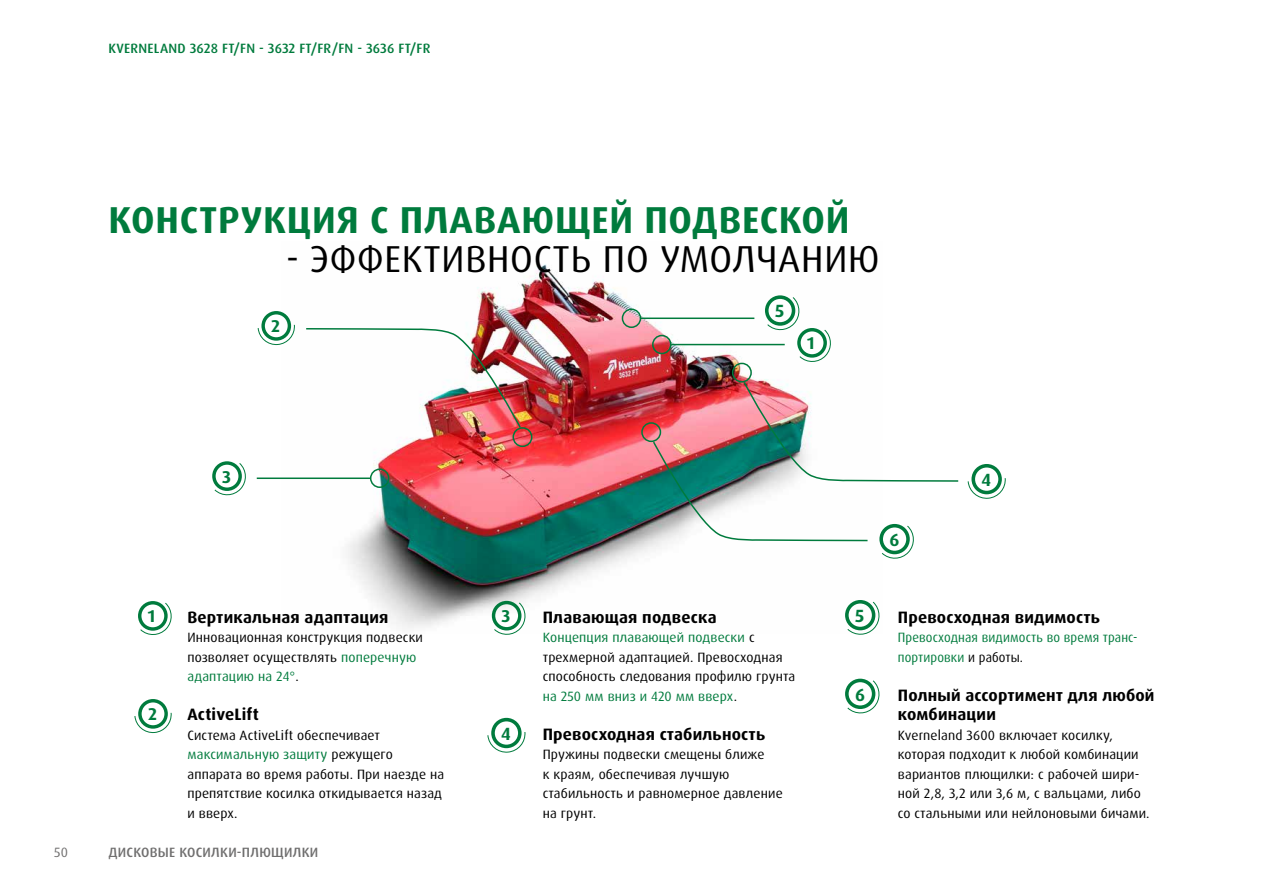
<style>
.page{position:relative;width:1263px;height:893px;background:#fff}
.page>*{position:absolute;margin:0;border:0;box-sizing:border-box;transform-origin:0 0}
.t1{font:700 37.5px "Dax Pro";letter-spacing:.02em;color:#007b3d}
.t2{font:37.5px "Dax Pro";letter-spacing:.02em;color:#000}
.t3{font:700 17.7px "Dax Pro";color:#007b3d}
.t4{font:700 17.1px "Dax Pro";color:#007b3d}
.t5{font:700 16.5px/19.5px "Dax Pro";letter-spacing:.01em;color:#000}
.t6{font:13.5px/19.5px "Dax Pro";letter-spacing:.01em;color:#000}
.t7{font:13.5px/19.5px "Dax Pro";letter-spacing:.01em;color:#007b3d;scale:.94 1}
.t8{font:500 13.5px "Dax Pro";letter-spacing:.02em;color:#007b3d}
.t9{font:500 13.5px "Dax Pro";letter-spacing:.02em;color:#706f6f}
.t10{font:13.5px "Dax Pro";color:#706f6f}
.s1{color:#007b3d}
.s2{color:#000}
</style>
<div class="page">
<img style="left:282px;top:264px;width:584px;height:364px">
<img style="left:305px;top:326px;width:228px;height:122px">
<hr style="left:257px;top:477px;width:113px;height:2px;background:#007b3d">
<div style="left:370px;top:468px;width:19px;height:20px;border:2px solid #007b3d;border-radius:50%"></div>
<div style="left:622px;top:308px;width:19px;height:20px;border:2px solid #007b3d;border-radius:50%"></div>
<div style="left:212px;top:461px;width:30px;height:30px;border:3px solid #007b3d;border-radius:50%"></div>
<svg style="left:214px;top:462px;width:32px;height:34px"></svg>
<div style="left:261px;top:311px;width:30px;height:30px;border:3px solid #007b3d;border-radius:50%"></div>
<svg style="left:257px;top:324px;width:38px;height:21px"></svg>
<div style="left:765px;top:295px;width:30px;height:31px;border:4px solid #007b3d;border-radius:50%"></div>
<img style="left:640px;top:296px;width:319px;height:264px">
<div style="left:971px;top:464px;width:31px;height:30px;border:4px solid #007b3d;border-radius:50%"></div>
<svg style="left:967px;top:477px;width:39px;height:22px"></svg>
<div style="left:138px;top:601px;width:30px;height:30px;border:3px solid #007b3d;border-radius:50%"></div>
<svg style="left:139px;top:602px;width:33px;height:33px"></svg>
<div style="left:492px;top:601px;width:29px;height:29px;border:3px solid #007b3d;border-radius:50%"></div>
<svg style="left:493px;top:602px;width:35px;height:33px"></svg>
<div style="left:138px;top:699px;width:30px;height:30px;border:3px solid #007b3d;border-radius:50%"></div>
<svg style="left:134px;top:712px;width:38px;height:21px"></svg>
<div style="left:845px;top:600px;width:30px;height:30px;border:4px solid #007b3d;border-radius:50%"></div>
<svg style="left:846px;top:601px;width:34px;height:34px"></svg>
<div style="left:845px;top:679px;width:30px;height:30px;border:4px solid #007b3d;border-radius:50%"></div>
<svg style="left:846px;top:679px;width:34px;height:35px"></svg>
<div style="left:491px;top:718px;width:31px;height:30px;border:4px solid #007b3d;border-radius:50%"></div>
<svg style="left:487px;top:731px;width:39px;height:22px"></svg>
<p class="t8" style="left:108px;top:40px;width:323px">KVERNELAND 3628 FT/FN - 3632 FT/FR/FN - 3636 FT/FR</p>
<h1 class="t1" style="left:109px;top:195px;width:742px">КОНСТРУКЦИЯ С ПЛАВАЮЩЕЙ ПОДВЕСКОЙ</h1>
<h1 class="t2" style="left:286px;top:234px;width:595px">- ЭФФЕКТИВНОСТЬ ПО УМОЛЧАНИЮ</h1>
<p class="t4" style="left:271px;top:315px;width:10px">2</p>
<h2 class="t3" style="left:775px;top:300px;width:11px">5</h2>
<p class="t4" style="left:807px;top:332px;width:9px">1</p>
<p class="t4" style="left:222px;top:466px;width:10px">3</p>
<p class="t10" style="left:54px;top:843px;width:15px">50</p>
<p class="t4" style="left:148px;top:605px;width:9px">1</p>
<p class="t4" style="left:502px;top:605px;width:10px">3</p>
<p class="t5" style="left:187px;top:607px;width:202px">Вертикальная адаптация</p>
<p class="t6" style="left:187px;top:628px;width:237px">Инновационная конструкция подвески позволяет осуществлять <span class="s1">поперечную адаптацию на 24°</span>.</p>
<p class="t5" style="left:187px;top:705px;width:73px">ActiveLift</p>
<p class="t6" style="left:187px;top:725px;width:258px">Система ActiveLift обеспечивает <span class="s1">максимальную защиту</span> режущего аппарата во время работы. При наезде на препятствие косилка откидывается назад и вверх.</p>
<p class="t4" style="left:148px;top:703px;width:10px">2</p>
<h2 class="t3" style="left:501px;top:722px;width:11px">4</h2>
<p class="t9" style="left:108px;top:843px;width:211px">ДИСКОВЫЕ КОСИЛКИ-ПЛЮЩИЛКИ</p>
<p class="t5" style="left:543px;top:607px;width:175px">Плавающая подвеска</p>
<p class="t6" style="left:543px;top:628px;width:254px"><span class="s1">Концепция плавающей подвески</span> с трехмерной адаптацией. Превосходная способность следования профилю грунта <span class="s1">на 250 мм вниз и 420 мм вверх</span>.</p>
<p class="t5" style="left:543px;top:724px;width:224px">Превосходная стабильность</p>
<p class="t6" style="left:543px;top:745px;width:242px">Пружины подвески смещены ближе<br>к краям, обеспечивая лучшую стабильность и равномерное давление на грунт.</p>
<h2 class="t3" style="left:855px;top:604px;width:11px">5</h2>
<h2 class="t3" style="left:855px;top:683px;width:11px">6</h2>
<h2 class="t3" style="left:889px;top:528px;width:11px">6</h2>
<h2 class="t3" style="left:981px;top:468px;width:11px">4</h2>
<p class="t5" style="left:898px;top:607px;width:204px">Превосходная видимость</p>
<p class="t7" style="left:898px;top:628px;width:257px">Превосходная видимость во время транс&shy;портировки <span class="s2">и работы.</span></p>
<p class="t5" style="left:898px;top:685px;width:258px">Полный ассортимент для любой комбинации</p>
<p class="t6" style="left:898px;top:725px;width:253px">Kverneland 3600 включает косилку, которая подходит к любой комбинации вариантов плющилки: с рабочей шири&shy;ной 2,8, 3,2 или 3,6 м, с вальцами, либо со стальными или нейлоновыми бичами.</p>
</div>
